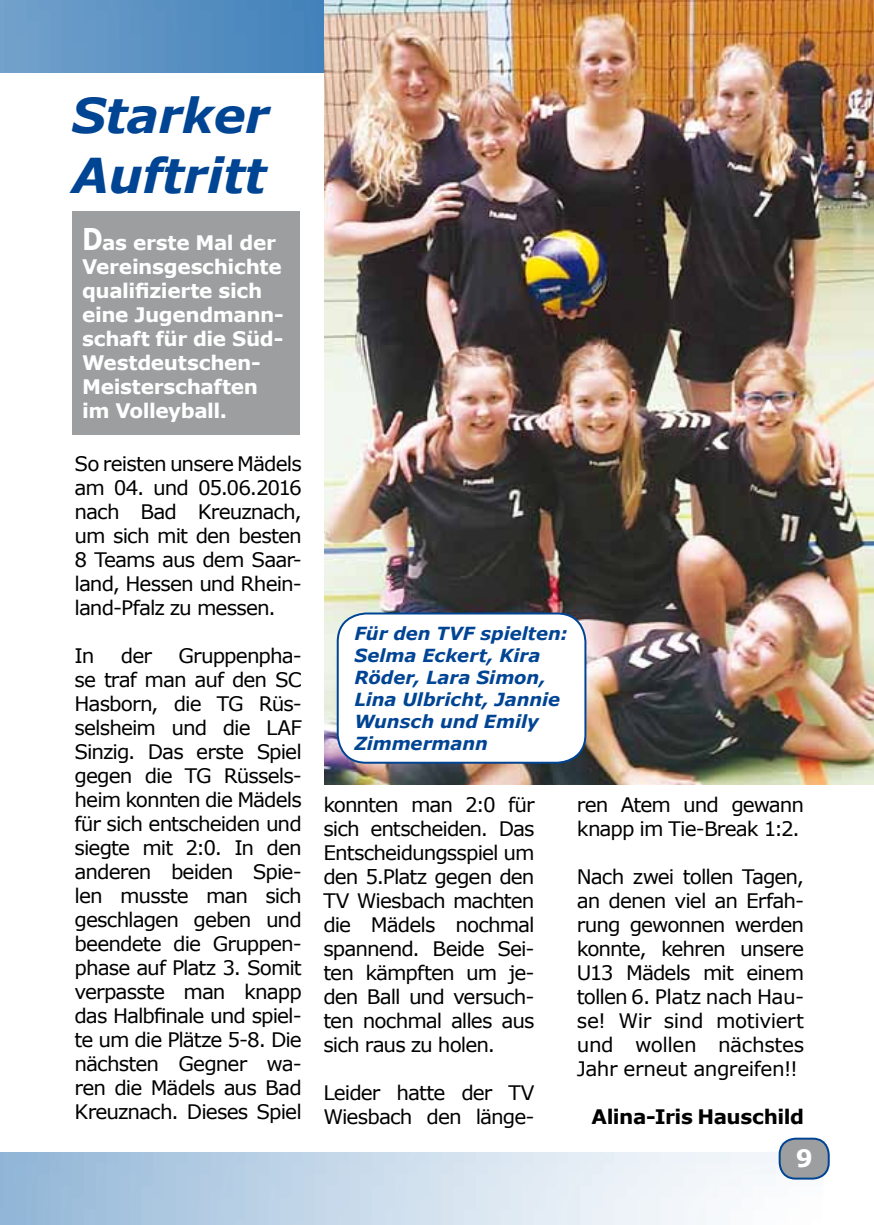
<style>
.page{position:relative;width:874px;height:1225px;background:#fff}
.page>*{position:absolute;margin:0;border:0;box-sizing:border-box;transform-origin:0 0}
.t1{font:italic 700 48px/60px "Verdana";letter-spacing:-.01em;color:#004494}
.t2{font:700 24px "Verdana";color:#fff}
.t3{font:20px/24px "Verdana";letter-spacing:-.045em;color:#000;text-align:justify}
.t4{font:700 20px/24px "Verdana";letter-spacing:-.02em;color:#fff}
.t5{font:700 20px "Verdana";letter-spacing:-.02em;color:#000}
.t6{font:italic 700 18px/22px "Verdana";letter-spacing:-.005em;color:#004494}
.s1{font-size:30px}
</style>
<div class="page">
<img style="left:0;top:0;width:324px;height:72px">
<img style="left:0;top:1153px;width:823px;height:72px">
<div style="left:779px;top:1138px;width:49px;height:40px;background:#9c9e9f;border-radius:16px"></div>
<div style="left:778px;top:1137px;width:51px;height:42px;border:2px solid #004494;border-radius:16px"></div>
<img style="left:324px;top:0;width:549px;height:785px">
<div style="left:72px;top:212px;width:227px;height:223px;background:#9c9e9f"></div>
<div style="left:337px;top:613px;width:248px;height:149px;background:#fff;border-radius:28px"></div>
<div style="left:336px;top:612px;width:250px;height:151px;border:2px solid #004494;border-radius:28px"></div>
<h1 class="t1" style="left:72px;top:84px;width:198px">Starker<br>Auftritt</h1>
<p class="t4" style="left:82px;top:230px;width:203px"><span class="s1">D</span>as erste Mal der<br>Vereinsgeschichte qualifizierte sich eine Jugendmann&shy;schaft für die Süd-<br>Westdeutschen-<br>Meisterschaften im Volleyball.</p>
<p class="t3" style="left:75px;top:451px;width:229px">So reisten unsere Mädels am 04. und 05.06.2016 nach Bad Kreuznach, um sich mit den besten 8 Teams aus dem Saar&shy;land, Hessen und Rhein&shy;land-Pfalz zu messen.</p>
<p class="t3" style="left:75px;top:643px;width:21px">In</p>
<p class="t3" style="left:121px;top:643px;width:33px">der</p>
<p class="t3" style="left:75px;top:643px;width:229px;text-indent:104px">Gruppenpha&shy;se traf man auf den SC Hasborn, die TG Rüs&shy;selsheim und die LAF Sinzig. Das erste Spiel gegen die TG Rüssels&shy;heim konnten die Mädels für sich entscheiden und siegte mit 2:0. In den anderen beiden Spie&shy;len musste man sich geschlagen geben und beendete die Gruppen&shy;phase auf Platz 3. Somit verpasste man knapp das Halbfinale und spiel&shy;te um die Plätze 5-8. Die nächsten Gegner wa&shy;ren die Mädels aus Bad Kreuznach. Dieses Spiel</p>
<p class="t6" style="left:354px;top:622px;width:215px">Für den TVF spielten:<br>Selma Eckert, Kira<br>Röder, Lara Simon,<br>Lina Ulbricht, Jannie<br>Wunsch und Emily<br>Zimmermann</p>
<p class="t3" style="left:323px;top:792px;width:213px">konnten man 2:0 für sich entscheiden. Das Entscheidungsspiel um den 5.Platz gegen den TV Wiesbach machten die Mädels nochmal spannend. Beide Sei&shy;ten kämpften um je&shy;den Ball und versuch&shy;ten nochmal alles aus sich raus zu holen.</p>
<p class="t3" style="left:323px;top:1080px;width:213px">Leider hatte der TV<br>Wiesbach den länge-</p>
<p class="t3" style="left:576px;top:792px;width:229px">ren Atem und gewann knapp im Tie-Break 1:2.</p>
<p class="t3" style="left:576px;top:864px;width:229px">Nach zwei tollen Tagen, an denen viel an Erfah&shy;rung gewonnen werden konnte, kehren unsere U13 Mädels mit einem tollen 6. Platz nach Hau&shy;se! Wir sind motiviert und wollen nächstes Jahr erneut angreifen!!</p>
<p class="t5" style="left:591px;top:1102px;width:214px">Alina-Iris Hauschild</p>
<p class="t2" style="left:795px;top:1141px;width:19px">9</p>
</div>
